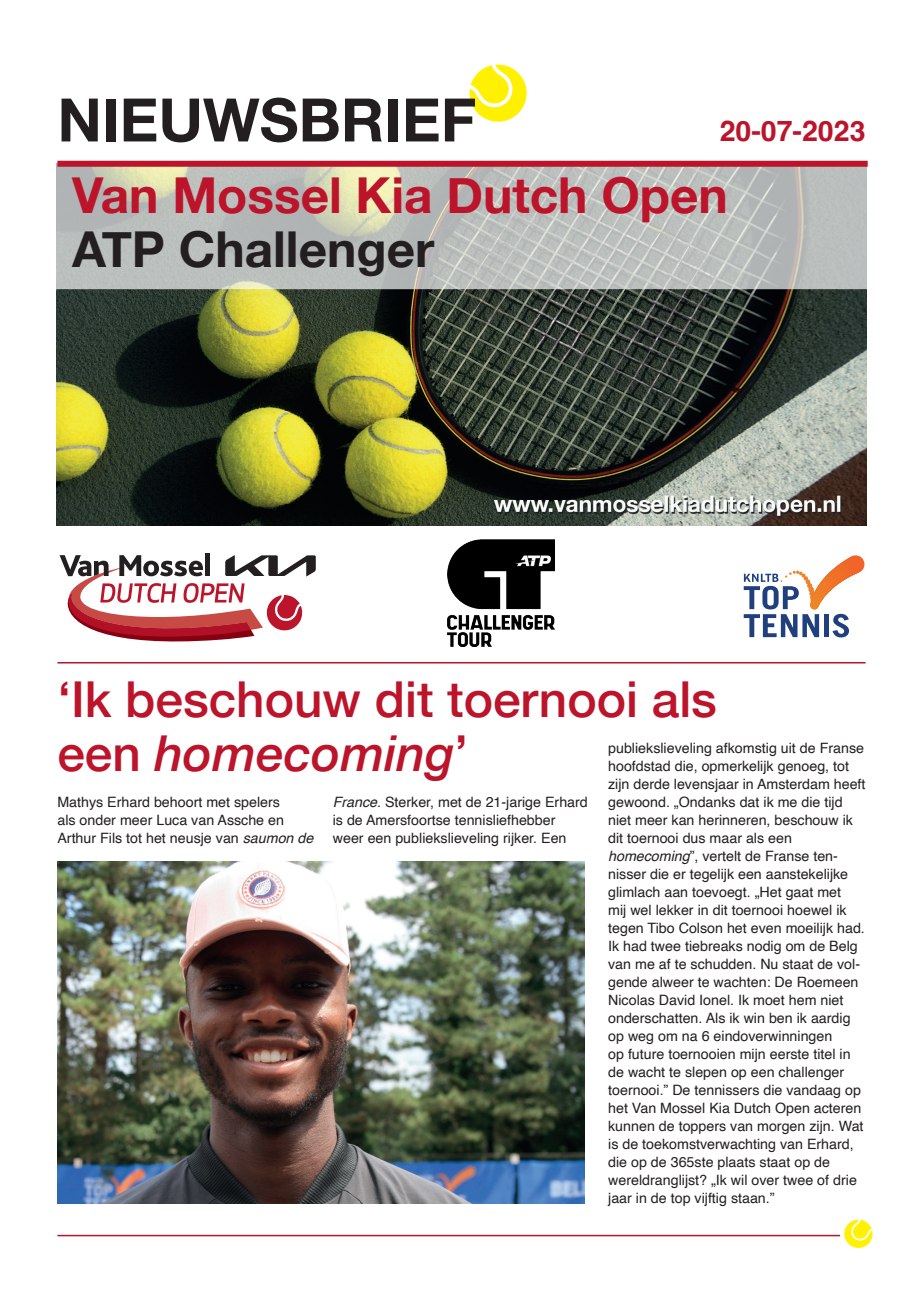
<style>
.page{position:relative;width:923px;height:1293px;background:#fff}
.page>*{position:absolute;margin:0;border:0;box-sizing:border-box;transform-origin:0 0}
.t1{font:700 60px "Helvetica Neue";color:#231f20}
.t2{font:500 49.5px/54px "Helvetica Neue";color:#bc142a}
.t3{font:700 49.5px "Helvetica Neue";color:#bc142a}
.t4{font:700 49.5px "Helvetica Neue";color:#231f20}
.t5{font:700 28.5px "Helvetica";color:#bc142a}
.t6{font:14.25px/18px "Helvetica";color:#231f20}
.s1{font-style:italic}
</style>
<div class="page">
<svg style="left:469px;top:64px;width:58px;height:58px"></svg>
<svg style="left:844px;top:1219px;width:29px;height:29px"></svg>
<img style="left:56px;top:164px;width:810px;height:361px">
<hr style="left:57px;top:662px;width:808px;height:1px;background:#bc142a">
<div style="left:57px;top:161px;width:810px;height:6px;background:#bc142a"></div>
<svg style="left:743px;top:555px;width:121px;height:82px"></svg>
<div style="left:205px;top:553px;width:5px;height:23px;background:#231f20"></div>
<svg style="left:60px;top:555px;width:256px;height:87px"></svg>
<img style="left:447px;top:539px;width:107px;height:108px">
<hr style="left:57px;top:1234px;width:783px;height:2px;background:#bc142a">
<img style="left:57px;top:861px;width:527px;height:342px">
<h1 class="t1" style="left:57px;top:73px;width:420px">NIEUWSBRIEF</h1>
<h2 class="t3" style="left:72px;top:156px;width:657px">Van Mossel Kia Dutch Open</h2>
<h2 class="t4" style="left:72px;top:210px;width:364px">ATP Challenger</h2>
<h3 class="t5" style="left:719px;top:113px;width:147px">20-07-2023</h3>
<h2 class="t2" style="left:57px;top:668px;width:661px">‘Ik beschouw dit toernooi als een <span class="s1">homecoming</span>’</h2>
<p class="t6" style="left:57px;top:793px;width:257px">Mathys Erhard behoort met spelers<br>als onder meer Luca van Assche en<br>Arthur Fils tot het neusje van <span class="s1">saumon de</span></p>
<p class="t6" style="left:333px;top:793px;width:257px"><span class="s1">France</span>. Sterker, met de 21-jarige Erhard is de Amersfoortse tennisliefhebber weer een publiekslieveling rijker. Een</p>
<p class="t6" style="left:608px;top:739px;width:259px">publiekslieveling afkomstig uit de Franse hoofdstad die, opmerkelijk genoeg, tot zijn derde levensjaar in Amsterdam heeft gewoond. „Ondanks dat ik me die tijd niet meer kan herinneren, beschouw ik dit toernooi dus maar als een <span class="s1">homecoming</span>”, vertelt de Franse ten&shy;nisser die er tegelijk een aanstekelijke glimlach aan toevoegt. „Het gaat met<br>mij wel lekker in dit toernooi hoewel ik tegen Tibo Colson het even moeilijk had.<br>Ik had twee tiebreaks nodig om de Belg van me af te schudden. Nu staat de vol&shy;gende alweer te wachten: De Roemeen Nicolas David Ionel. Ik moet hem niet onderschatten. Als ik win ben ik aardig op weg om na 6 eindoverwinningen<br>op future toernooien mijn eerste titel in de wacht te slepen op een challenger toernooi.” De tennissers die vandaag op het Van Mossel Kia Dutch Open acteren kunnen de toppers van morgen zijn. Wat is de toekomstverwachting van Erhard, die op de 365ste plaats staat op de wereldranglijst? „Ik wil over twee of drie jaar in de top vijftig staan.”</p>
</div>
